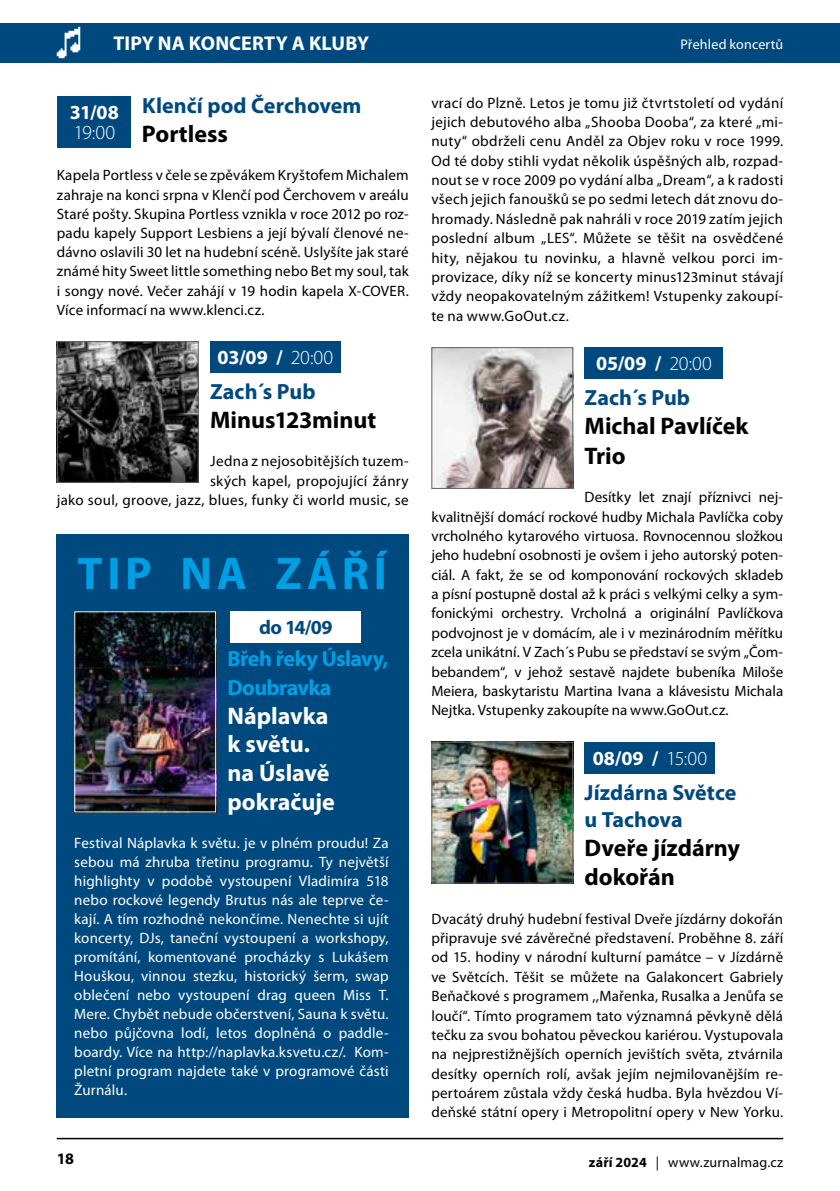
<style>
.page{position:relative;width:840px;height:1191px;background:#fff}
.page>*{position:absolute;margin:0;border:0;box-sizing:border-box;transform-origin:0 0}
.t1{font:700 46px "Myriad Pro";letter-spacing:.1em;color:#009fe3}
.t2{font:700 24px/29.2px "Myriad Pro";color:#000}
.t3{font:700 24px/28.8px "Myriad Pro";color:#fff}
.t4{font:700 22px/26.8px "Myriad Pro";color:#00497f}
.t5{font:700 22px/28.8px "Myriad Pro";letter-spacing:-.025em;color:#009fe3}
.t6{font:700 20px "Myriad Pro";letter-spacing:.005em;color:#fff}
.t7{font:700 20px "Myriad Pro";color:#00497f}
.t8{font:300 20px "Myriad Pro";color:#fff}
.t9{font:700 16px "Myriad Pro";color:#000}
.t10{font:15px/19.4px "Myriad Pro";letter-spacing:.015em;color:#000;text-align:justify}
.t11{font:15px/19px "Myriad Pro";letter-spacing:.01em;color:#fff;text-align:justify}
.t12{font:14px "Myriad Pro";letter-spacing:.01em;color:#000}
.t13{font:14px "Myriad Pro";letter-spacing:.015em;color:#fff}
.s1{font-weight:300}
.s2{font-weight:700}
</style>
<div class="page">
<hr style="left:57px;top:1137px;width:725px;height:2px;background:#000">
<div style="left:0;top:23px;width:839px;height:39px;background:#00497f"></div>
<svg style="left:57px;top:27px;width:23px;height:31px"></svg>
<div style="left:210px;top:341px;width:130px;height:31px;background:#00497f"></div>
<div style="left:57px;top:96px;width:73px;height:51px;background:#00497f"></div>
<img style="left:59px;top:343px;width:138px;height:138px">
<div style="left:57px;top:341px;width:142px;height:142px;border:1px solid #646363"></div>
<div style="left:584px;top:347px;width:139px;height:31px;background:#00497f"></div>
<div style="left:584px;top:742px;width:130px;height:31px;background:#00497f"></div>
<img style="left:433px;top:349px;width:138px;height:138px">
<div style="left:431px;top:347px;width:142px;height:142px;border:1px solid #646363"></div>
<img style="left:433px;top:744px;width:138px;height:137px">
<div style="left:431px;top:742px;width:142px;height:141px;border:1px solid #646363"></div>
<div style="left:57px;top:534px;width:351px;height:583px;background:#00497f"></div>
<img style="left:76px;top:613px;width:138px;height:197px">
<div style="left:74px;top:611px;width:142px;height:201px;border:1px solid #fff"></div>
<div style="left:230px;top:611px;width:130px;height:31px;background:#fff"></div>
<h3 class="t6" style="left:113px;top:30px;width:257px">TIPY NA KONCERTY A KLUBY</h3>
<p class="t13" style="left:680px;top:35px;width:104px">Přehled koncertů</p>
<h3 class="t4" style="left:142px;top:91px;width:221px">Klenčí pod Čerchovem</h3>
<h2 class="t2" style="left:142px;top:118px;width:87px">Portless</h2>
<p class="t10" style="left:57px;top:165px;width:353px">Kapela Portless v čele se zpěvákem Kryštofem Michalem zahraje na konci srpna v Klenčí pod Čerchovem v areálu Staré pošty. Skupina Portless vznikla v roce 2012 po roz&shy;padu kapely Support Lesbiens a její bývalí členové ne&shy;dávno oslavili 30 let na hudební scéně. Uslyšíte jak staré známé hity Sweet little something nebo Bet my soul, tak i songy nové. Večer zahájí v 19 hodin kapela X-COVER.<br>Více informací na www.klenci.cz.</p>
<h3 class="t6" style="left:217px;top:344px;width:117px">03/09 / <span class="s1">20:00</span></h3>
<h3 class="t4" style="left:210px;top:377px;width:107px">Zach´s Pub</h3>
<h2 class="t2" style="left:210px;top:404px;width:167px">Minus123minut</h2>
<p class="t10" style="left:57px;top:451px;width:353px;text-align:right">Jedna z nejosobitějších tuzem-<br>ských kapel, propojující žánry<br>jako soul, groove, jazz, blues, funky či world music, se</p>
<h3 class="t6" style="left:70px;top:100px;width:51px">31/08</h3>
<h3 class="t8" style="left:74px;top:121px;width:43px">19:00</h3>
<h1 class="t1" style="left:77px;top:543px;width:311px">TIP NA ZÁŘÍ</h1>
<h3 class="t7" style="left:259px;top:614px;width:75px">do 14/09</h3>
<h3 class="t5" style="left:227px;top:643px;width:163px">Břeh řeky Úslavy,<br>Doubravka</h3>
<h2 class="t3" style="left:227px;top:700px;width:109px">Náplavka k světu. na Úslavě pokračuje</h2>
<p class="t11" style="left:74px;top:833px;width:316px">Festival Náplavka k světu. je v plném proudu! Za sebou má zhruba třetinu programu. Ty největší highlighty v podobě vystoupení Vladimíra 518 nebo rockové legendy Brutus nás ale teprve če&shy;kají. A tím rozhodně nekončíme. Nenechte si ujít koncerty, DJs, taneční vystoupení a workshopy, promítání, komentované procházky s Lukášem Houškou, vinnou stezku, historický šerm, swap oblečení nebo vystoupení drag queen Miss T.<br>Mere. Chybět nebude občerstvení, Sauna k světu. nebo půjčovna lodí, letos doplněná o paddle&shy;boardy. Více na http://naplavka.ksvetu.cz/. Kom&shy;pletní program najdete také v programové části Žurnálu.</p>
<p class="t10" style="left:431px;top:93px;width:353px">vrací do Plzně. Letos je tomu již čtvrtstoletí od vydání jejich debutového alba „Shooba Dooba“, za které „mi&shy;nuty“ obdrželi cenu Anděl za Objev roku v roce 1999.<br>Od té doby stihli vydat několik úspěšných alb, rozpad&shy;nout se v roce 2009 po vydání alba „Dream“, a k radosti všech jejich fanoušků se po sedmi letech dát znovu do&shy;hromady. Následně pak nahráli v roce 2019 zatím jejich poslední album „LES“. Můžete se těšit na osvědčené hity, nějakou tu novinku, a hlavně velkou porci im&shy;provizace, díky níž se koncerty minus123minut stávají vždy neopakovatelným zážitkem! Vstupenky zakoupí&shy;te na www.GoOut.cz.</p>
<h3 class="t6" style="left:595px;top:351px;width:117px">05/09 / <span class="s1">20:00</span></h3>
<h3 class="t4" style="left:584px;top:384px;width:107px">Zach´s Pub</h3>
<h2 class="t2" style="left:584px;top:411px;width:165px">Michal Pavlíček<br>Trio</h2>
<p class="t10" style="left:431px;top:487px;width:353px;text-indent:153px">Desítky let znají příznivci nej&shy;kvalitnější domácí rockové hudby Michala Pavlíčka coby vrcholného kytarového virtuosa. Rovnocennou složkou jeho hudební osobnosti je ovšem i jeho autorský poten&shy;ciál. A fakt, že se od komponování rockových skladeb a písní postupně dostal až k práci s velkými celky a sym&shy;fonickými orchestry. Vrcholná a originální Pavlíčkova podvojnost je v domácím, ale i v mezinárodním měřítku zcela unikátní. V Zach´s Pubu se představí se svým „Čom&shy;bebandem“, v jehož sestavě najdete bubeníka Miloše Meiera, baskytaristu Martina Ivana a klávesistu Michala Nejtka. Vstupenky zakoupíte na www.GoOut.cz.</p>
<h3 class="t6" style="left:592px;top:745px;width:116px">08/09 / <span class="s1">15:00</span></h3>
<h3 class="t4" style="left:584px;top:778px;width:153px">Jízdárna Světce u Tachova</h3>
<h2 class="t2" style="left:584px;top:832px;width:157px">Dveře jízdárny dokořán</h2>
<p class="t10" style="left:431px;top:908px;width:353px">Dvacátý druhý hudební festival Dveře jízdárny dokořán připravuje své závěrečné představení. Proběhne 8. září od 15. hodiny v národní kulturní památce – v Jízdárně ve Světcích. Těšit se můžete na Galakoncert Gabriely Beňačkové s programem ,,Mařenka, Rusalka a Jenůfa se loučí“. Tímto programem tato významná pěvkyně dělá tečku za svou bohatou pěveckou kariérou. Vystupovala na nejprestižnějších operních jevištích světa, ztvárnila desítky operních rolí, avšak jejím nejmilovanějším re&shy;pertoárem zůstala vždy česká hudba. Byla hvězdou Ví&shy;deňské státní opery i Metropolitní opery v New Yorku.</p>
<p class="t9" style="left:57px;top:1148px;width:19px">18</p>
<p class="t12" style="left:588px;top:1153px;width:196px"><span class="s2">září 2024</span> | www.zurnalmag.cz</p>
</div>
